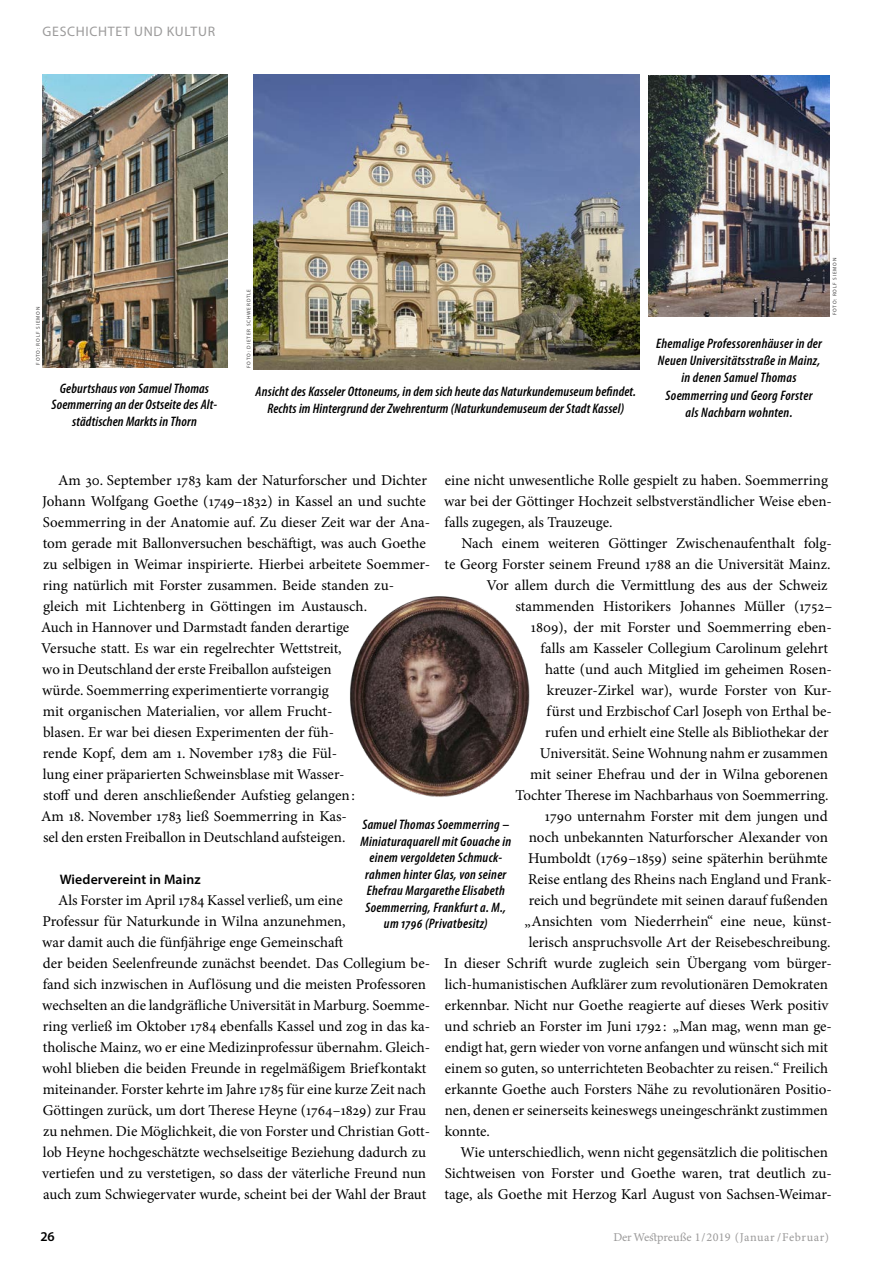
<style>
.page{position:relative;width:893px;height:1263px;background:#fff}
.page>*{position:absolute;margin:0;border:0;box-sizing:border-box;transform-origin:0 0}
.t1{font:15px/21px "Minion Pro";color:#000}
.t2{font:italic 600 condensed 13.8px/16.5px "Myriad Pro";letter-spacing:.02em;color:#000;text-align:center}
.t3{font:13.8px "Myriad Pro";letter-spacing:.05em;color:#9c9b9b}
.t4{font:600 13.8px "Myriad Pro";letter-spacing:.01em;color:#000}
.t5{font:600 13.5px "Myriad Pro";color:#000}
.t6{font:12px "Minion Pro Capt";letter-spacing:.025em;color:#9c9b9b}
.t7{font:5.25px "Myriad Pro";letter-spacing:.16em;color:#3f3e3e}
</style>
<div class="page">
<img style="left:43px;top:75px;width:184px;height:293px">
<img style="left:350px;top:596px;width:180px;height:201px">
<img style="left:253px;top:75px;width:386px;height:294px">
<img style="left:649px;top:75px;width:180px;height:241px">
<p class="t3" style="left:43px;top:23px;width:174px">GESCHICHTET UND KULTUR</p>
<p class="t7" style="left:35px;top:365px;width:59px;rotate:-90deg">FOTO: ROLF SIEMON</p>
<p class="t2" style="left:52px;top:380px;width:167px">Geburtshaus von Samuel Thomas<br>Soemmerring an der Ostseite des Alt&shy;städtischen Markts in Thorn</p>
<p class="t7" style="left:246px;top:368px;width:80px;rotate:-90deg">FOTO: DIETER SCHWERDTLE</p>
<p class="t2" style="left:256px;top:383px;width:382px">Ansicht des Kasseler Ottoneums, in dem sich heute das Naturkundemuseum befindet.<br>Rechts im Hintergrund der Zwehrenturm (Naturkundemuseum der Stadt Kassel)</p>
<p class="t2" style="left:656px;top:335px;width:167px;line-height:17.2px">Ehemalige Professorenhäuser in der<br>Neuen Universitätsstraße in Mainz, in denen Samuel Thomas<br>Soemmerring und Georg Forster<br>als Nachbarn wohnten.</p>
<p class="t7" style="left:832px;top:315px;width:59px;rotate:-90deg">FOTO: ROLF SIEMON</p>
<p class="t1" style="left:41px;top:469px;width:390px;text-indent:17px">Am 30. September 1783 kam der Naturforscher und Dichter Johann Wolfgang Goethe (1749–1832) in Kassel an und suchte Soemmerring in der Anatomie auf. Zu dieser Zeit war der Ana&shy;tom gerade mit Ballonversuchen beschäftigt, was auch Goethe zu selbigen in Weimar inspirierte. Hierbei arbeitete Soemmer&shy;ring natürlich mit Forster zusammen. Beide standen zu&shy;gleich mit Lichtenberg in Göttingen im Austausch.<br>Auch in Hannover und Darmstadt fanden derartige<br>Versuche statt. Es war ein regelrechter Wettstreit,<br>wo in Deutschland der erste Freiballon aufsteigen<br>würde. Soemmerring experimentierte vorrangig<br>mit organischen Materialien, vor allem Frucht-<br>blasen. Er war bei diesen Experimenten der füh-<br>rende Kopf, dem am 1. November 1783 die Fül-<br>lung einer präparierten Schweinsblase mit Wasser-<br>stoff und deren anschließender Aufstieg gelangen:<br>Am 18. November 1783 ließ Soemmerring in Kas-<br>sel den ersten Freiballon in Deutschland aufsteigen.</p>
<p class="t4" style="left:60px;top:870px;width:142px">Wiedervereint in Mainz</p>
<p class="t1" style="left:42px;top:889px;width:389px;text-indent:16px">Als Forster im April 1784 Kassel verließ, um eine<br>Professur für Naturkunde in Wilna anzunehmen,<br>war damit auch die fünfjährige enge Gemeinschaft<br>der beiden Seelenfreunde zunächst beendet. Das Collegium be&shy;fand sich inzwischen in Auflösung und die meisten Professoren wechselten an die landgräfliche Universität in Marburg. Soemme&shy;ring verließ im Oktober 1784 ebenfalls Kassel und zog in das ka&shy;tholische Mainz, wo er eine Medizinprofessur übernahm. Gleich&shy;wohl blieben die beiden Freunde in regelmäßigem Briefkontakt miteinander. Forster kehrte im Jahre 1785 für eine kurze Zeit nach Göttingen zurück, um dort Therese Heyne (1764–1829) zur Frau zu nehmen. Die Möglichkeit, die von Forster und Christian Gott&shy;lob Heyne hochgeschätzte wechselseitige Beziehung dadurch zu vertiefen und zu verstetigen, so dass der väterliche Freund nun auch zum Schwiegervater wurde, scheint bei der Wahl der Braut</p>
<p class="t1" style="left:444px;top:469px;width:389px">eine nicht unwesentliche Rolle gespielt zu haben. Soemmerring war bei der Göttinger Hochzeit selbstverständlicher Weise eben&shy;falls zugegen, als Trauzeuge.</p>
<p class="t1" style="left:461px;top:532px;width:372px">Nach einem weiteren Göttinger Zwischenaufenthalt folg-</p>
<p class="t1" style="left:445px;top:553px;width:387px">te Georg Forster seinem Freund 1788 an die Universität Mainz.</p>
<p class="t1" style="left:486px;top:574px;width:343px">Vor allem durch die Vermittlung des aus der Schweiz</p>
<p class="t1" style="left:515px;top:595px;width:318px">stammenden Historikers Johannes Müller (1752–</p>
<p class="t1" style="left:531px;top:616px;width:303px">1809), der mit Forster und Soemmerring eben-</p>
<p class="t1" style="left:541px;top:637px;width:289px">falls am Kasseler Collegium Carolinum gelehrt</p>
<p class="t1" style="left:545px;top:658px;width:288px">hatte (und auch Mitglied im geheimen Rosen-</p>
<p class="t1" style="left:547px;top:679px;width:287px">kreuzer-Zirkel war), wurde Forster von Kur-</p>
<p class="t1" style="left:547px;top:700px;width:287px">fürst und Erzbischof Carl Joseph von Erthal be-</p>
<p class="t1" style="left:545px;top:721px;width:285px">rufen und erhielt eine Stelle als Bibliothekar der</p>
<p class="t1" style="left:540px;top:742px;width:290px">Universität. Seine Wohnung nahm er zusammen</p>
<p class="t1" style="left:530px;top:763px;width:299px">mit seiner Ehefrau und der in Wilna geborenen</p>
<p class="t1" style="left:516px;top:784px;width:314px">Tochter Therese im Nachbarhaus von Soemmerring.</p>
<p class="t1" style="left:545px;top:805px;width:285px">1790 unternahm Forster mit dem jungen und</p>
<p class="t1" style="left:529px;top:826px;width:301px">noch unbekannten Naturforscher Alexander von</p>
<p class="t1" style="left:528px;top:847px;width:301px">Humboldt (1769–1859) seine späterhin berühmte</p>
<p class="t1" style="left:528px;top:868px;width:305px">Reise entlang des Rheins nach England und Frank-</p>
<p class="t1" style="left:529px;top:889px;width:301px">reich und begründete mit seinen darauf fußenden</p>
<p class="t1" style="left:524px;top:910px;width:309px">„Ansichten vom Niederrhein“ eine neue, künst-</p>
<p class="t1" style="left:529px;top:931px;width:303px">lerisch anspruchsvolle Art der Reisebeschreibung.</p>
<p class="t1" style="left:444px;top:952px;width:389px">In dieser Schrift wurde zugleich sein Übergang vom bürger-</p>
<p class="t1" style="left:445px;top:973px;width:385px">lich-humanistischen Aufklärer zum revolutionären Demokraten</p>
<p class="t1" style="left:445px;top:994px;width:385px">erkennbar. Nicht nur Goethe reagierte auf dieses Werk positiv</p>
<p class="t1" style="left:445px;top:1015px;width:389px">und schrieb an Forster im Juni 1792 : „Man mag, wenn man ge-</p>
<p class="t1" style="left:445px;top:1036px;width:385px">endigt hat, gern wieder von vorne anfangen und wünscht sich mit</p>
<p class="t1" style="left:445px;top:1057px;width:385px">einem so guten, so unterrichteten Beobachter zu reisen.“ Freilich</p>
<p class="t1" style="left:445px;top:1078px;width:389px">erkannte Goethe auch Forsters Nähe zu revolutionären Positio-</p>
<p class="t1" style="left:445px;top:1099px;width:385px">nen, denen er seinerseits keineswegs uneingeschränkt zustimmen</p>
<p class="t1" style="left:445px;top:1120px;width:47px">konnte.</p>
<p class="t1" style="left:460px;top:1141px;width:369px">Wie unterschiedlich, wenn nicht gegensätzlich die politischen</p>
<p class="t1" style="left:445px;top:1162px;width:389px">Sichtweisen von Forster und Goethe waren, trat deutlich zu-</p>
<p class="t1" style="left:445px;top:1183px;width:389px">tage, als Goethe mit Herzog Karl August von Sachsen-Weimar-</p>
<p class="t2" style="left:360px;top:816px;width:152px">Samuel Thomas Soemmerring –<br>Miniaturaquarell mit Gouache in einem vergoldeten Schmuck&shy;rahmen hinter Glas, von seiner<br>Ehefrau Margarethe Elisabeth<br>Soemmerring, Frankfurt a. M., um 1796 (Privatbesitz)</p>
<p class="t5" style="left:40px;top:1227px;width:16px">26</p>
<p class="t6" style="left:613px;top:1228px;width:217px">Der Westpreuße 1/2019 (Januar /Februar)</p>
</div>
